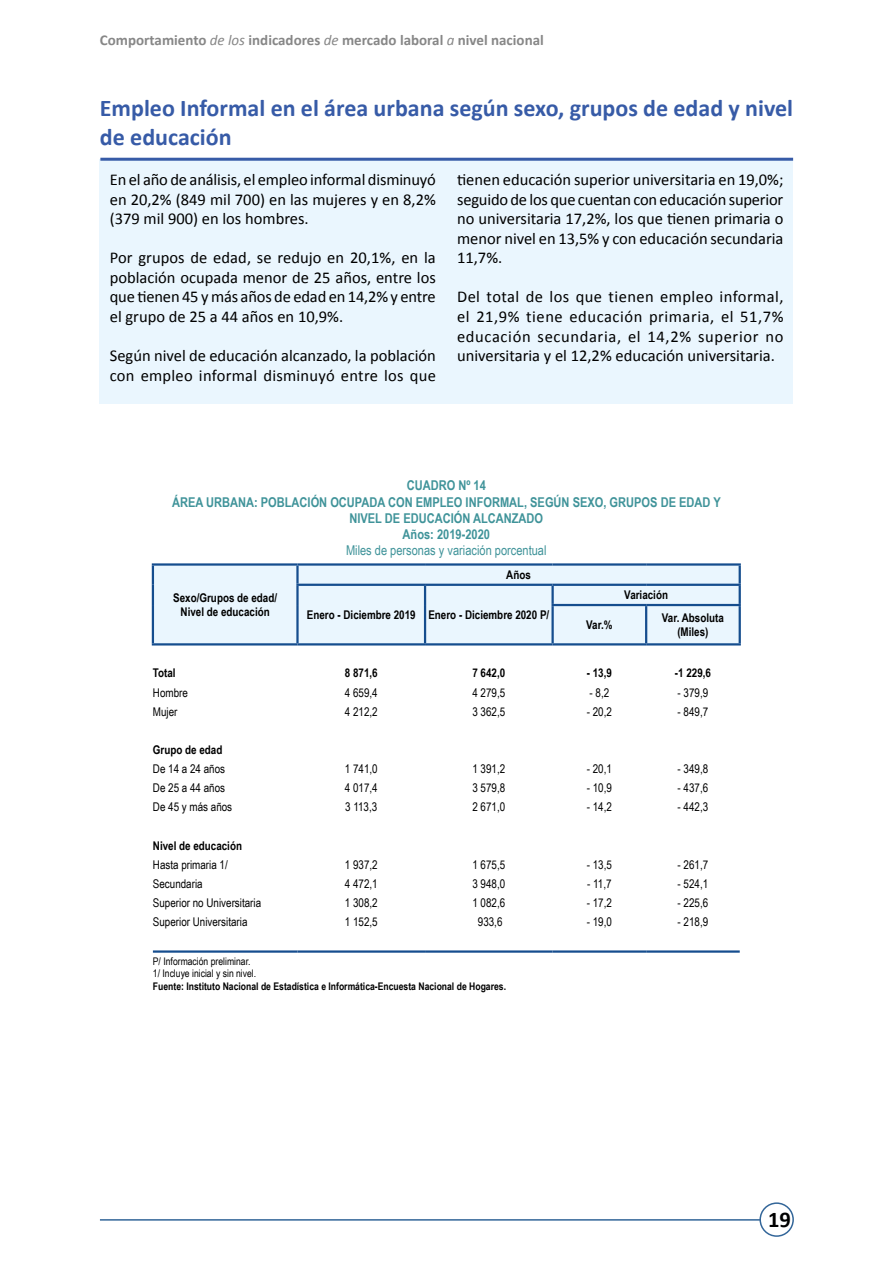
<style>
.page{position:relative;width:893px;height:1263px;background:#fff}
.page>*{position:absolute;margin:0;border:0;box-sizing:border-box;transform-origin:0 0}
.t1{font:700 24px/28.8px "Calibri";color:#375ba7}
.t2{font:700 22.5px "Calibri";color:#000}
.t3{font:16.5px/19.5px "Calibri";color:#000;text-align:justify}
.t4{font:700 15px "Calibri";color:#878787}
.t5{font:700 13.5px/16.2px "Arial Narrow";color:#3f9399;text-align:center}
.t6{font:13.5px "Arial Narrow";color:#3f9399}
.t7{font:12px "Arial Narrow";color:#000}
.t8{font:700 12px/14.4px "Arial Narrow";color:#000;text-align:center}
.t9{font:700 10.5px "Arial Narrow";color:#000}
.t10{font:10.5px/12.6px "Arial Narrow";color:#000}
.s1{font-weight:400;font-style:italic}
</style>
<div class="page">
<hr style="left:100px;top:1219px;width:693px;height:1px;background:#369">
<div style="left:760px;top:1203px;width:33px;height:33px;background:#fff;border-radius:50%"></div>
<div style="left:759px;top:1202px;width:35px;height:35px;border:2px solid #369;border-radius:50%"></div>
<div style="left:154px;top:566px;width:585px;height:77px;background:#eaf6fe"></div>
<svg style="left:739px;top:566px;width:2px;height:38px"></svg>
<svg style="left:152px;top:566px;width:2px;height:19px"></svg>
<hr style="left:152px;top:585px;width:2px;height:20px;background:#154d8e">
<hr style="left:152px;top:605px;width:2px;height:38px;background:#154d8e">
<hr style="left:296px;top:566px;width:3px;height:18px;background:#154d8e">
<hr style="left:152px;top:563px;width:145px;height:3px;background:#154d8e">
<hr style="left:297px;top:563px;width:128px;height:3px;background:#154d8e">
<hr style="left:425px;top:563px;width:128px;height:3px;background:#154d8e">
<hr style="left:553px;top:563px;width:93px;height:3px;background:#154d8e">
<hr style="left:646px;top:563px;width:95px;height:3px;background:#154d8e">
<hr style="left:296px;top:586px;width:3px;height:19px;background:#154d8e">
<svg style="left:424px;top:586px;width:2px;height:19px"></svg>
<hr style="left:551px;top:586px;width:3px;height:18px;background:#154d8e">
<hr style="left:296px;top:605px;width:3px;height:38px;background:#154d8e">
<hr style="left:424px;top:605px;width:2px;height:38px;background:#154d8e">
<hr style="left:296px;top:584px;width:129px;height:2px;background:#154d8e">
<hr style="left:425px;top:584px;width:128px;height:2px;background:#154d8e">
<hr style="left:553px;top:584px;width:93px;height:2px;background:#154d8e">
<hr style="left:646px;top:584px;width:95px;height:2px;background:#154d8e">
<hr style="left:551px;top:604px;width:95px;height:2px;background:#154d8e">
<hr style="left:646px;top:604px;width:95px;height:2px;background:#154d8e">
<hr style="left:551px;top:606px;width:3px;height:37px;background:#154d8e">
<hr style="left:645px;top:606px;width:2px;height:37px;background:#154d8e">
<hr style="left:739px;top:606px;width:2px;height:37px;background:#154d8e">
<hr style="left:297px;top:643px;width:128px;height:2px;background:#154d8e">
<hr style="left:425px;top:643px;width:128px;height:2px;background:#154d8e">
<hr style="left:553px;top:643px;width:93px;height:2px;background:#154d8e">
<hr style="left:646px;top:643px;width:95px;height:2px;background:#154d8e">
<hr style="left:152px;top:643px;width:145px;height:2px;background:#154d8e">
<hr style="left:153px;top:950px;width:144px;height:3px;background:#154d8e">
<hr style="left:297px;top:950px;width:128px;height:3px;background:#154d8e">
<hr style="left:425px;top:950px;width:128px;height:3px;background:#154d8e">
<hr style="left:553px;top:950px;width:93px;height:3px;background:#154d8e">
<hr style="left:646px;top:950px;width:94px;height:3px;background:#154d8e">
<div style="left:100px;top:159px;width:693px;height:245px;background:#eaf6fe"></div>
<hr style="left:100px;top:158px;width:693px;height:3px;background:#375ba7">
<p class="t4" style="left:100px;top:30px;width:445px">Comportamiento <span class="s1">de los</span> indicadores <span class="s1">de</span> mercado laboral <span class="s1">a</span> nivel nacional</p>
<h1 class="t1" style="left:100px;top:93px;width:695px">Empleo Informal en el área urbana según sexo, grupos de edad y nivel de educación</h1>
<p class="t3" style="left:110px;top:170px;width:328px">En el año de análisis, el empleo informal disminuyó en 20,2% (849 mil 700) en las mujeres y en 8,2% (379 mil 900) en los hombres.</p>
<p class="t3" style="left:110px;top:248px;width:328px">Por grupos de edad, se redujo en 20,1%, en la población ocupada menor de 25 años, entre los que tienen 45 y más años de edad en 14,2% y entre el grupo de 25 a 44 años en 10,9%.</p>
<p class="t3" style="left:110px;top:346px;width:328px">Según nivel de educación alcanzado, la población con empleo informal disminuyó entre los que</p>
<p class="t3" style="left:457px;top:170px;width:328px">tienen educación superior universitaria en 19,0%; seguido de los que cuentan con educación superior no universitaria 17,2%, los que tienen primaria o menor nivel en 13,5% y con educación secundaria 11,7%.</p>
<p class="t3" style="left:457px;top:287px;width:328px">Del total de los que tienen empleo informal, el 21,9% tiene educación primaria, el 51,7% educación secundaria, el 14,2% superior no universitaria y el 12,2% educación universitaria.</p>
<p class="t5" style="left:172px;top:477px;width:550px">CUADRO Nº 14<br>ÁREA URBANA: POBLACIÓN OCUPADA CON EMPLEO INFORMAL, SEGÚN SEXO, GRUPOS DE EDAD Y NIVEL DE EDUCACIÓN ALCANZADO<br>Años: 2019-2020</p>
<p class="t6" style="left:346px;top:540px;width:202px">Miles de personas y variación porcentual</p>
<p class="t8" style="left:173px;top:590px;width:105px">Sexo/Grupos de edad/<br>Nivel de educación</p>
<p class="t8" style="left:506px;top:567px;width:26px">Años</p>
<p class="t8" style="left:307px;top:607px;width:244px">Enero - Diciembre 2019 Enero - Diciembre 2020 P/</p>
<p class="t8" style="left:624px;top:587px;width:45px">Variación</p>
<p class="t8" style="left:586px;top:617px;width:28px">Var.%</p>
<p class="t8" style="left:662px;top:610px;width:63px">Var. Absoluta (Miles)</p>
<p class="t8" style="left:153px;top:665px;width:24px">Total</p>
<p class="t8" style="left:345px;top:665px;width:34px">8 871,6</p>
<p class="t8" style="left:472px;top:665px;width:34px">7 642,0</p>
<p class="t8" style="left:587px;top:665px;width:27px">- 13,9</p>
<p class="t8" style="left:675px;top:665px;width:38px">-1 229,6</p>
<p class="t7" style="left:153px;top:683px;width:36px">Hombre</p>
<p class="t7" style="left:345px;top:683px;width:34px">4 659,4</p>
<p class="t7" style="left:472px;top:683px;width:34px">4 279,5</p>
<p class="t7" style="left:590px;top:683px;width:21px">- 8,2</p>
<p class="t7" style="left:678px;top:683px;width:32px">- 379,9</p>
<p class="t7" style="left:153px;top:703px;width:26px">Mujer</p>
<p class="t7" style="left:345px;top:703px;width:34px">4 212,2</p>
<p class="t7" style="left:472px;top:703px;width:34px">3 362,5</p>
<p class="t7" style="left:587px;top:703px;width:27px">- 20,2</p>
<p class="t7" style="left:678px;top:703px;width:32px">- 849,7</p>
<p class="t8" style="left:153px;top:742px;width:71px">Grupo de edad</p>
<p class="t7" style="left:153px;top:760px;width:74px">De 14 a 24 años</p>
<p class="t7" style="left:345px;top:760px;width:34px">1 741,0</p>
<p class="t7" style="left:472px;top:760px;width:34px">1 391,2</p>
<p class="t7" style="left:587px;top:760px;width:27px">- 20,1</p>
<p class="t7" style="left:678px;top:760px;width:32px">- 349,8</p>
<p class="t7" style="left:153px;top:779px;width:74px">De 25 a 44 años</p>
<p class="t7" style="left:345px;top:779px;width:34px">4 017,4</p>
<p class="t7" style="left:472px;top:779px;width:34px">3 579,8</p>
<p class="t7" style="left:587px;top:779px;width:27px">- 10,9</p>
<p class="t7" style="left:678px;top:779px;width:32px">- 437,6</p>
<p class="t7" style="left:153px;top:798px;width:81px">De 45 y más años</p>
<p class="t7" style="left:345px;top:798px;width:34px">3 113,3</p>
<p class="t7" style="left:472px;top:798px;width:34px">2 671,0</p>
<p class="t7" style="left:587px;top:798px;width:27px">- 14,2</p>
<p class="t7" style="left:678px;top:798px;width:32px">- 442,3</p>
<p class="t8" style="left:153px;top:838px;width:91px">Nivel de educación</p>
<p class="t7" style="left:153px;top:856px;width:76px">Hasta primaria 1/</p>
<p class="t7" style="left:345px;top:856px;width:34px">1 937,2</p>
<p class="t7" style="left:472px;top:856px;width:34px">1 675,5</p>
<p class="t7" style="left:587px;top:856px;width:27px">- 13,5</p>
<p class="t7" style="left:678px;top:856px;width:32px">- 261,7</p>
<p class="t7" style="left:153px;top:875px;width:51px">Secundaria</p>
<p class="t7" style="left:345px;top:875px;width:34px">4 472,1</p>
<p class="t7" style="left:472px;top:875px;width:34px">3 948,0</p>
<p class="t7" style="left:587px;top:875px;width:26px">- 11,7</p>
<p class="t7" style="left:678px;top:875px;width:32px">- 524,1</p>
<p class="t7" style="left:153px;top:894px;width:110px">Superior no Universitaria</p>
<p class="t7" style="left:345px;top:894px;width:34px">1 308,2</p>
<p class="t7" style="left:472px;top:894px;width:34px">1 082,6</p>
<p class="t7" style="left:587px;top:894px;width:27px">- 17,2</p>
<p class="t7" style="left:678px;top:894px;width:32px">- 225,6</p>
<p class="t7" style="left:153px;top:913px;width:96px">Superior Universitaria</p>
<p class="t7" style="left:345px;top:913px;width:34px">1 152,5</p>
<p class="t7" style="left:478px;top:913px;width:26px">933,6</p>
<p class="t7" style="left:587px;top:913px;width:27px">- 19,0</p>
<p class="t7" style="left:678px;top:913px;width:32px">- 218,9</p>
<p class="t10" style="left:153px;top:954px;width:105px">P/ Información preliminar.<br>1/ Incluye inicial y sin nivel.</p>
<p class="t9" style="left:153px;top:978px;width:355px">Fuente: Instituto Nacional de Estadística e Informática-Encuesta Nacional de Hogares.</p>
<h2 class="t2" style="left:768px;top:1205px;width:24px">19</h2>
</div>
